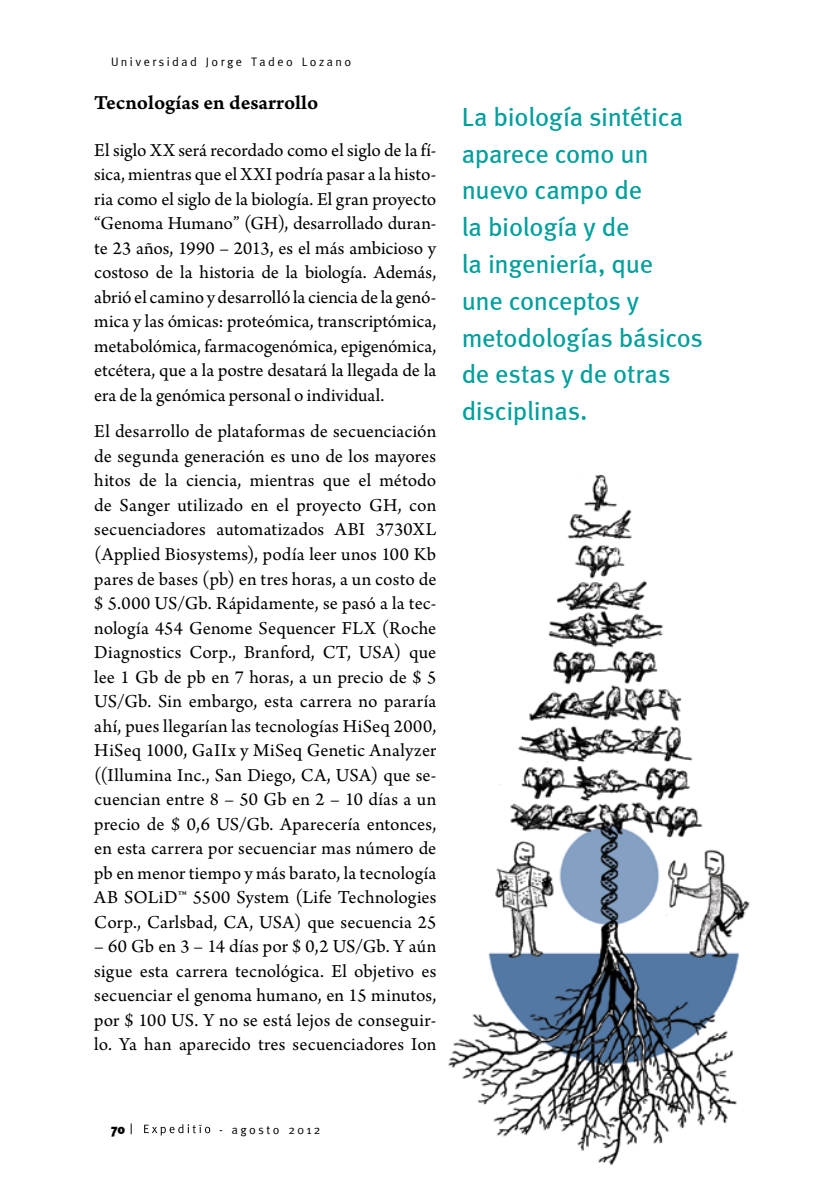
<style>
.page{position:relative;width:834px;height:1181px;background:#fff}
.page>*{position:absolute;margin:0;border:0;box-sizing:border-box;transform-origin:0 0}
.t1{font:26.25px/36.8px "Meta";letter-spacing:-.01em;color:#009f9c}
.t2{font:21px "Arno Pro Smbd Caption";letter-spacing:-.005em;color:#000}
.t3{font:19.25px/24.5px "Arno Pro";letter-spacing:.01em;color:#000;text-align:justify}
.t4{font:900 14px "Meta";color:#000}
.t5{font:12.25px "Meta Normal";letter-spacing:.2em;color:#000}
.s1{font-family:"Meta Normal";font-weight:400}
</style>
<div class="page">
<svg style="left:144px;top:1124px;width:66px;height:11px"></svg>
<img style="left:448px;top:475px;width:302px;height:691px">
<p class="t5" style="left:111px;top:55px;width:241px">Universidad Jorge Tadeo Lozano</p>
<p class="t2" style="left:94px;top:90px;width:225px">Tecnologías en desarrollo</p>
<p class="t3" style="left:94px;top:138px;width:343px">El siglo XX será recordado como el siglo de la fí&shy;sica, mientras que el XXI podría pasar a la histo&shy;ria como el siglo de la biología. El gran proyecto “Genoma Humano” (GH), desarrollado duran&shy;te 23 años, 1990 – 2013, es el más ambicioso y costoso de la historia de la biología. Además, abrió el camino y desarrolló la ciencia de la genó&shy;mica y las ómicas: proteómica, transcriptómica, metabolómica, farmacogenómica, epigenómica, etcétera, que a la postre desatará la llegada de la era de la genómica personal o individual.</p>
<p class="t3" style="left:94px;top:420px;width:343px">El desarrollo de plataformas de secuenciación de segunda generación es uno de los mayores hitos de la ciencia, mientras que el método de Sanger utilizado en el proyecto GH, con secuenciadores automatizados ABI 3730XL (Applied Biosystems), podía leer unos 100 Kb pares de bases (pb) en tres horas, a un costo de $ 5.000 US/Gb. Rápidamente, se pasó a la tec&shy;nología 454 Genome Sequencer FLX (Roche Diagnostics Corp., Branford, CT, USA) que lee 1 Gb de pb en 7 horas, a un precio de $ 5<br>US/Gb. Sin embargo, esta carrera no pararía ahí, pues llegarían las tecnologías HiSeq 2000, HiSeq 1000, GaIIx y MiSeq Genetic Analyzer ((Illumina Inc., San Diego, CA, USA) que se&shy;cuencian entre 8 – 50 Gb en 2 – 10 días a un precio de $ 0,6 US/Gb. Aparecería entonces, en esta carrera por secuenciar mas número de pb en menor tiempo y más barato, la tecnología AB SOLiD™ 5500 System (Life Technologies Corp., Carlsbad, CA, USA) que secuencia 25</p>
<p class="t3" style="left:94px;top:935px;width:343px">– 60 Gb en 3 – 14 días por $ 0,2 US/Gb. Y aún sigue esta carrera tecnológica. El objetivo es secuenciar el genoma humano, en 15 minutos, por $ 100 US. Y no se está lejos de conseguir&shy;lo. Ya han aparecido tres secuenciadores Ion</p>
<h1 class="t1" style="left:461px;top:98px;width:243px">La biología sintética aparece como un nuevo campo de<br>la biología y de<br>la ingeniería, que<br>une conceptos y metodologías básicos de estas y de otras disciplinas.</h1>
<p class="t4" style="left:111px;top:1120px;width:23px">70 <span class="s1">|</span></p>
<p class="t5" style="left:219px;top:1122px;width:103px">- agosto 2012</p>
</div>
